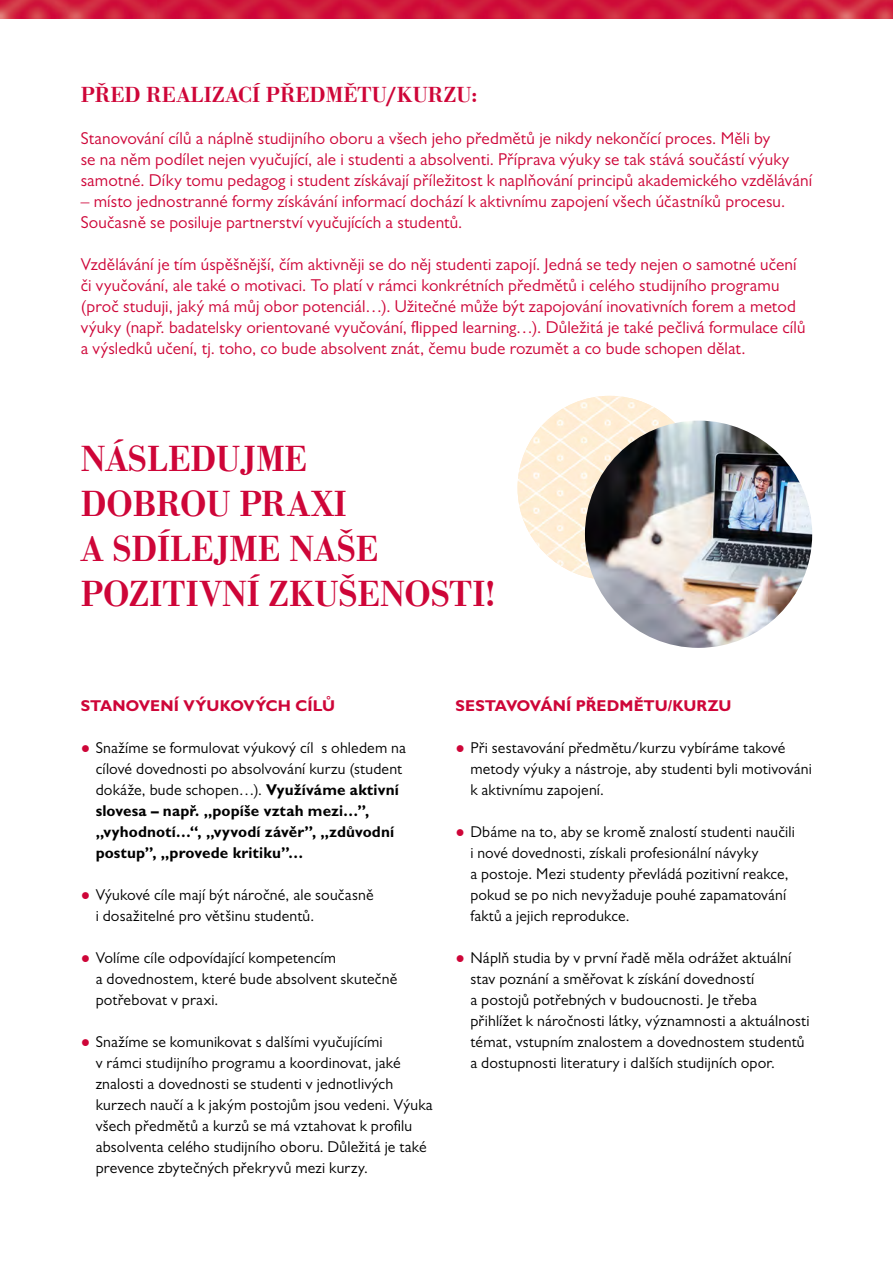
<style>
.page{position:relative;width:893px;height:1263px;background:#fff}
.page>*{position:absolute;margin:0;border:0;box-sizing:border-box;transform-origin:0 0}
.podnadpis{font:37.5px/45px "Bodoni Ant Dem Bol";color:#ce0538;scale:.96 1}
.podnadpis-2{font:22.5px "Bodoni Ant Dem Bol";color:#ce0538}
.ZAKLAD{font:17.25px/21px "Gill Sans MT Pro";letter-spacing:.005em;color:#ce0538}
.ODSAZENI{font:15.75px/21px "Gill Sans MT Pro";letter-spacing:.01em;color:#000}
.ODSAZENI-2{font:700 15.75px/21px "Gill Sans MT Pro";letter-spacing:.005em;color:#000}
.ODSAZENI-3{font:700 15.75px "Gill Sans MT Pro";color:#ce0538}
.s1{font-family:"Times New Roman";font-weight:400;color:#ce0538}
.s2{font-weight:400}
.s3{font-family:"Times New Roman";color:#ce0538}
</style>
<div class="page">
<img style="left:0;top:0;width:893px;height:18px">
<img style="left:518px;top:396px;width:184px;height:184px;border-radius:92px">
<img style="left:585px;top:421px;width:227px;height:227px;border-radius:114px">
<p class="podnadpis-2" style="left:81px;top:79px;width:398px">PŘED REALIZACÍ PŘEDMĚTU/KURZU:</p>
<p class="ZAKLAD" style="left:81px;top:127px;width:733px">Stanovování cílů a náplně studijního oboru a všech jeho předmětů je nikdy nekončící proces. Měli by<br>se na něm podílet nejen vyučující, ale i studenti a absolventi. Příprava výuky se tak stává součástí výuky samotné. Díky tomu pedagog i student získávají příležitost k naplňování principů akademického vzdělávání</p>
<p class="ZAKLAD" style="left:81px;top:190px;width:706px">– místo jednostranné formy získávání informací dochází k aktivnímu zapojení všech účastníků procesu.<br>Současně se posiluje partnerství vyučujících a studentů.</p>
<p class="ZAKLAD" style="left:81px;top:253px;width:726px">Vzdělávání je tím úspěšnější, čím aktivněji se do něj studenti zapojí. Jedná se tedy nejen o samotné učení či vyučování, ale také o motivaci. To platí v rámci konkrétních předmětů i celého studijního programu (proč studuji, jaký má můj obor potenciál…). Užitečné může být zapojování inovativních forem a metod výuky (např. badatelsky orientované vyučování, flipped learning…). Důležitá je také pečlivá formulace cílů a výsledků učení, tj. toho, co bude absolvent znát, čemu bude rozumět a co bude schopen dělat.</p>
<p class="podnadpis" style="left:81px;top:435px;width:434px">NÁSLEDUJME<br>DOBROU PRAXI<br>A SDÍLEJME NAŠE<br>POZITIVNÍ ZKUŠENOSTI!</p>
<p class="ODSAZENI-3" style="left:81px;top:696px;width:256px">STANOVENÍ VÝUKOVÝCH CÍLŮ</p>
<p class="ODSAZENI-2" style="left:96px;top:737px;width:312px;text-indent:-15px"><span class="s1">●</span> <span class="s2">Snažíme se formulovat výukový cíl s ohledem na cílové dovednosti po absolvování kurzu (student dokáže, bude schopen…).</span> Využíváme aktivní slovesa – např. „popíše vztah mezi…”, „vyhodnotí…“, „vyvodí závěr”, „zdůvodní postup”, „provede kritiku”…</p>
<p class="ODSAZENI" style="left:96px;top:884px;width:280px;text-indent:-15px"><span class="s3">●</span> Výukové cíle mají být náročné, ale současně i dosažitelné pro většinu studentů.</p>
<p class="ODSAZENI" style="left:96px;top:947px;width:303px;text-indent:-15px"><span class="s3">●</span> Volíme cíle odpovídající kompetencím<br>a dovednostem, které bude absolvent skutečně potřebovat v praxi.</p>
<p class="ODSAZENI" style="left:96px;top:1031px;width:339px;text-indent:-15px"><span class="s3">●</span> Snažíme se komunikovat s dalšími vyučujícími<br>v rámci studijního programu a koordinovat, jaké znalosti a dovednosti se studenti v jednotlivých kurzech naučí a k jakým postojům jsou vedeni. Výuka všech předmětů a kurzů se má vztahovat k profilu absolventa celého studijního oboru. Důležitá je také prevence zbytečných překryvů mezi kurzy.</p>
<p class="ODSAZENI-3" style="left:455px;top:696px;width:278px">SESTAVOVÁNÍ PŘEDMĚTU/KURZU</p>
<p class="ODSAZENI" style="left:470px;top:737px;width:343px;text-indent:-15px"><span class="s3">●</span> Při sestavování předmětu/kurzu vybíráme takové metody výuky a nástroje, aby studenti byli motivováni k aktivnímu zapojení.</p>
<p class="ODSAZENI" style="left:470px;top:821px;width:326px;text-indent:-15px"><span class="s3">●</span> Dbáme na to, aby se kromě znalostí studenti naučili i nové dovednosti, získali profesionální návyky<br>a postoje. Mezi studenty převládá pozitivní reakce, pokud se po nich nevyžaduje pouhé zapamatování faktů a jejich reprodukce.</p>
<p class="ODSAZENI" style="left:470px;top:947px;width:341px;text-indent:-15px"><span class="s3">●</span> Náplň studia by v první řadě měla odrážet aktuální stav poznání a směřovat k získání dovedností<br>a postojů potřebných v budoucnosti. Je třeba přihlížet k náročnosti látky, významnosti a aktuálnosti témat, vstupním znalostem a dovednostem studentů a dostupnosti literatury i dalších studijních opor.</p>
</div>
